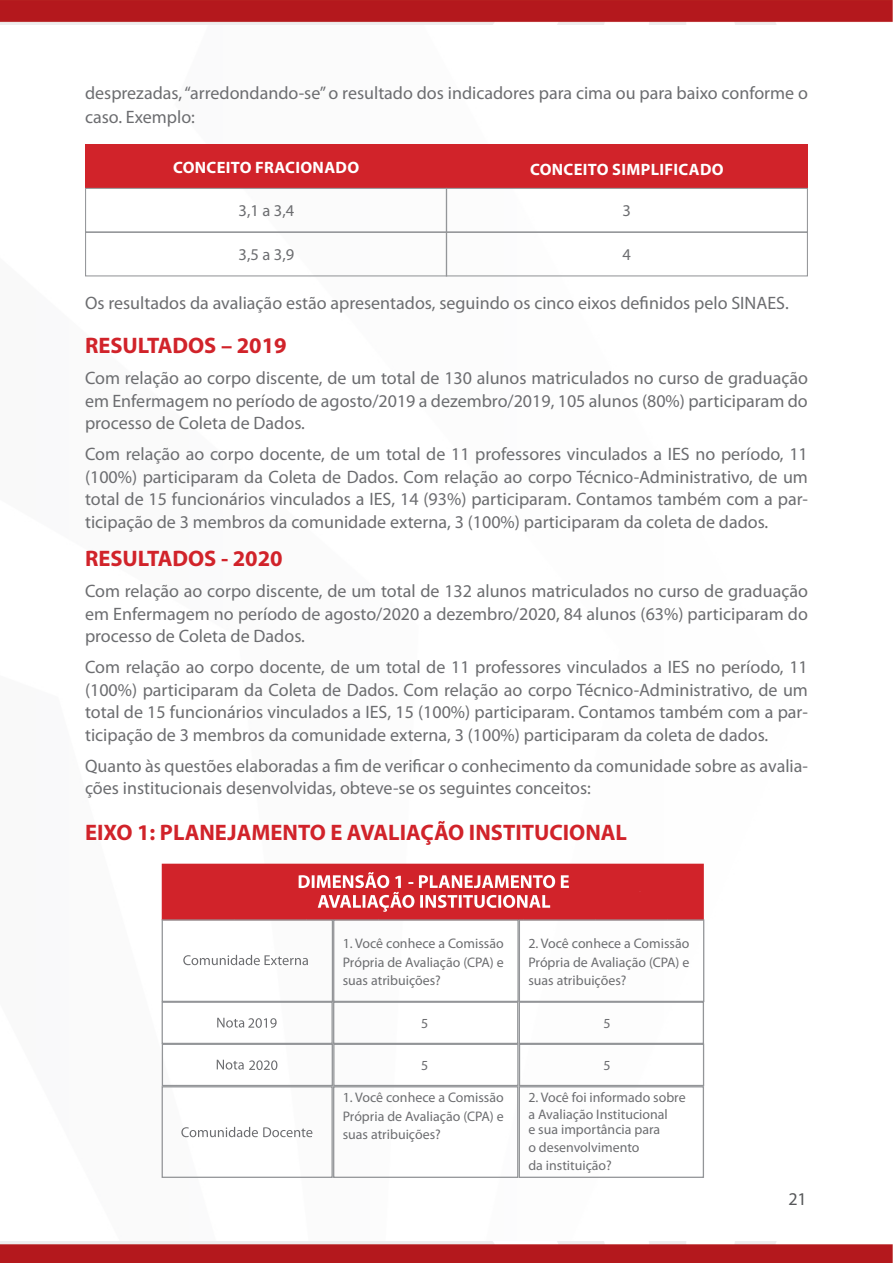
<style>
.page{position:relative;width:893px;height:1263px;background:#fff}
.page>*{position:absolute;margin:0;border:0;box-sizing:border-box;transform-origin:0 0}
.textos_estilos{font:700 22.5px "Myriad Pro";color:#d1232a}
.textos_estilos-2{font:18px/22.5px "Myriad Pro";color:#6c6d70;text-align:justify}
.t1{font:18px "Myriad Pro";color:#57585a}
.textos_estilos-3{font:700 16.5px "Myriad Pro";letter-spacing:.02em;color:#fff}
.textos_estilos-4{font:16.5px "Myriad Pro";color:#6c6d70}
.textos_estilos-5{font:13.95px/18.5px "Myriad Pro";color:#6c6d70;text-align:justify}
</style>
<div class="page">
<img style="left:0;top:1242px;width:893px;height:21px">
<img style="left:0;top:0;width:893px;height:24px">
<div style="left:446px;top:145px;width:361px;height:43px;background:#d1232a"></div>
<div style="left:85px;top:145px;width:362px;height:43px;background:#d1232a"></div>
<div style="left:446px;top:232px;width:362px;height:44px;border:1px solid #939598"></div>
<div style="left:85px;top:232px;width:362px;height:44px;border:1px solid #939598"></div>
<div style="left:446px;top:188px;width:362px;height:44px;border:1px solid #939598"></div>
<div style="left:85px;top:188px;width:362px;height:44px;border:1px solid #939598"></div>
<div style="left:162px;top:1001px;width:171px;height:43px;border:1px solid #939598"></div>
<div style="left:333px;top:1001px;width:185px;height:43px;border:1px solid #939598"></div>
<div style="left:519px;top:1001px;width:185px;height:43px;border:1px solid #939598"></div>
<svg style="left:217px;top:1018px;width:60px;height:10px"></svg>
<div style="left:162px;top:1044px;width:171px;height:42px;border:1px solid #939598"></div>
<div style="left:333px;top:1044px;width:186px;height:42px;border:1px solid #939598"></div>
<div style="left:519px;top:1044px;width:185px;height:42px;border:1px solid #939598"></div>
<svg style="left:217px;top:1060px;width:60px;height:10px"></svg>
<div style="left:162px;top:919px;width:171px;height:83px;border:1px solid #939598"></div>
<div style="left:333px;top:919px;width:186px;height:83px;border:1px solid #939598"></div>
<div style="left:519px;top:919px;width:185px;height:83px;border:1px solid #939598"></div>
<svg style="left:183px;top:955px;width:125px;height:10px"></svg>
<svg style="left:162px;top:864px;width:542px;height:56px"></svg>
<div style="left:162px;top:1086px;width:171px;height:92px;border:1px solid #939598"></div>
<div style="left:333px;top:1086px;width:185px;height:92px;border:1px solid #939598"></div>
<div style="left:519px;top:1086px;width:185px;height:92px;border:1px solid #939598"></div>
<svg style="left:181px;top:1127px;width:131px;height:10px"></svg>
<p class="textos_estilos-2" style="left:85px;top:80px;width:724px;line-height:24px">desprezadas, “arredondando-se” o resultado dos indicadores para cima ou para baixo conforme o caso. Exemplo:</p>
<p class="textos_estilos-3" style="left:173px;top:156px;width:188px">CONCEITO FRACIONADO</p>
<p class="textos_estilos-3" style="left:530px;top:158px;width:195px">CONCEITO SIMPLIFICADO</p>
<p class="textos_estilos-4" style="left:239px;top:200px;width:57px">3,1 a 3,4</p>
<p class="textos_estilos-4" style="left:239px;top:244px;width:57px">3,5 a 3,9</p>
<p class="textos_estilos-4" style="left:623px;top:200px;width:10px">3</p>
<p class="textos_estilos-4" style="left:623px;top:244px;width:10px">4</p>
<p class="textos_estilos-2" style="left:85px;top:291px;width:705px">Os resultados da avaliação estão apresentados, seguindo os cinco eixos definidos pelo SINAES.</p>
<p class="textos_estilos" style="left:85px;top:331px;width:203px">RESULTADOS – 2019</p>
<p class="textos_estilos-2" style="left:85px;top:367px;width:724px">Com relação ao corpo discente, de um total de 130 alunos matriculados no curso de graduação em Enfermagem no período de agosto/2019 a dezembro/2019, 105 alunos (80%) participaram do processo de Coleta de Dados.</p>
<p class="textos_estilos-2" style="left:85px;top:443px;width:724px">Com relação ao corpo docente, de um total de 11 professores vinculados a IES no período, 11 (100%) participaram da Coleta de Dados. Com relação ao corpo Técnico-Administrativo, de um total de 15 funcionários vinculados a IES, 14 (93%) participaram. Contamos também com a par&shy;ticipação de 3 membros da comunidade externa, 3 (100%) participaram da coleta de dados.</p>
<p class="textos_estilos" style="left:85px;top:544px;width:199px">RESULTADOS - 2020</p>
<p class="textos_estilos-2" style="left:85px;top:580px;width:724px">Com relação ao corpo discente, de um total de 132 alunos matriculados no curso de graduação em Enfermagem no período de agosto/2020 a dezembro/2020, 84 alunos (63%) participaram do processo de Coleta de Dados.</p>
<p class="textos_estilos-2" style="left:85px;top:656px;width:724px">Com relação ao corpo docente, de um total de 11 professores vinculados a IES no período, 11 (100%) participaram da Coleta de Dados. Com relação ao corpo Técnico-Administrativo, de um total de 15 funcionários vinculados a IES, 15 (100%) participaram. Contamos também com a par&shy;ticipação de 3 membros da comunidade externa, 3 (100%) participaram da coleta de dados.</p>
<p class="textos_estilos-2" style="left:85px;top:754px;width:724px">Quanto às questões elaboradas a fim de verificar o conhecimento da comunidade sobre as avalia&shy;ções institucionais desenvolvidas, obteve-se os seguintes conceitos:</p>
<p class="textos_estilos" style="left:85px;top:817px;width:544px">EIXO 1: PLANEJAMENTO E AVALIAÇÃO INSTITUCIONAL</p>
<p class="textos_estilos-5" style="left:343px;top:934px;width:162px">1. Você conhece a Comissão Própria de Avaliação (CPA) e suas atribuições?</p>
<p class="textos_estilos-5" style="left:528px;top:934px;width:162px">2. Você conhece a Comissão Própria de Avaliação (CPA) e suas atribuições?</p>
<p class="textos_estilos-5" style="left:421px;top:1014px;width:9px">5</p>
<p class="textos_estilos-5" style="left:603px;top:1014px;width:9px">5</p>
<p class="textos_estilos-5" style="left:421px;top:1056px;width:9px">5</p>
<p class="textos_estilos-5" style="left:603px;top:1056px;width:9px">5</p>
<p class="textos_estilos-5" style="left:343px;top:1088px;width:162px">1. Você conhece a Comissão Própria de Avaliação (CPA) e suas atribuições?</p>
<p class="textos_estilos-5" style="left:528px;top:1089px;width:159px;line-height:16.5px">2. Você foi informado sobre a Avaliação Institucional</p>
<p class="textos_estilos-5" style="left:528px;top:1119px;width:133px">e sua importância para</p>
<p class="textos_estilos-5" style="left:528px;top:1137px;width:113px">o desenvolvimento</p>
<p class="textos_estilos-5" style="left:528px;top:1155px;width:85px">da instituição?</p>
<p class="t1" style="left:788px;top:1188px;width:20px">21</p>
</div>
